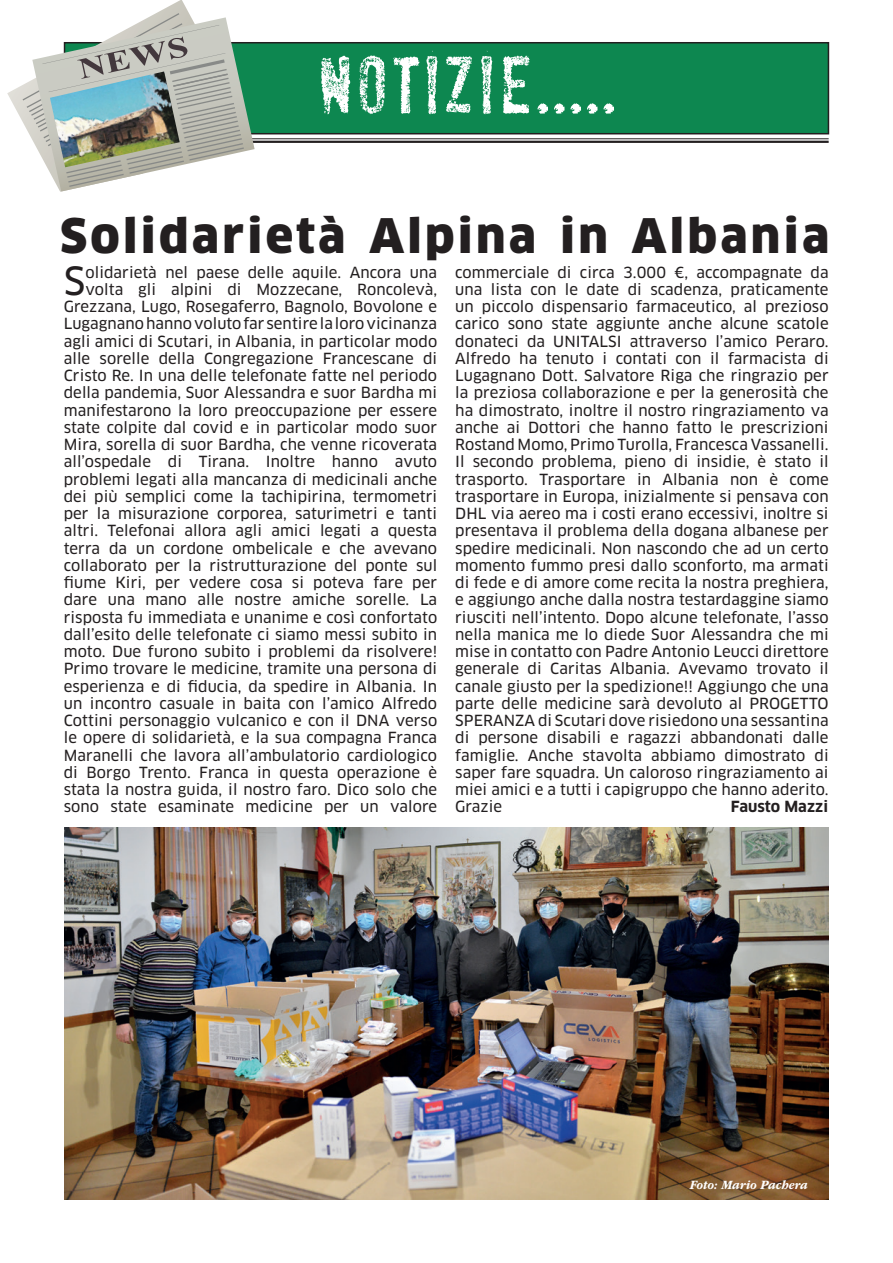
<style>
.page{position:relative;width:893px;height:1263px;background:#fff}
.page>*{position:absolute;margin:0;border:0;box-sizing:border-box;transform-origin:0 0}
.t1{font:75px "Socia L Anima L";color:#fff}
.t2{font:900 46.5px "Clan OT";letter-spacing:.07em;color:#231f20}
.t3{font:37.95px "Clan OT News";color:#231f20}
.t4{font:15px/17.2px "Clan OT News";letter-spacing:.005em;color:#231f20;text-align:right}
.t5{font:700 15px "Clan OT";letter-spacing:.005em;color:#231f20}
.t6{font:italic 700 13.2px "ITC Garamond Std";color:#fff;scale:.91 1}
</style>
<div class="page">
<hr style="left:209px;top:138px;width:620px;height:1px;background:#231f20">
<hr style="left:209px;top:141px;width:620px;height:2px;background:#231f20">
<div style="left:65px;top:43px;width:763px;height:91px;background:#0d8750"></div>
<div style="left:64px;top:42px;width:765px;height:92px;border:2px solid #231f20"></div>
<svg style="left:7px;top:0;width:182px;height:192px"></svg>
<svg style="left:23px;top:13px;width:232px;height:178px"></svg>
<img style="left:50px;top:71px;width:130px;height:96px">
<img style="left:65px;top:827px;width:764px;height:372px">
<h1 class="t1" style="left:316px;top:40px;width:302px">NOTIZIE.....</h1>
<h2 class="t2" style="left:60px;top:208px;width:770px">Solidarietà Alpina in Albania</h2>
<p class="t4" style="left:64px;top:263px;width:375px">olidarietà nel paese delle aquile. Ancora una volta gli alpini di Mozzecane, Roncolevà, Grezzana, Lugo, Rosegaferro, Bagnolo, Bovolone e Lugagnano hanno voluto far sentire la loro vicinanza agli amici di Scutari, in Albania, in particolar modo alle sorelle della Congregazione Francescane di Cristo Re. In una delle telefonate fatte nel periodo della pandemia, Suor Alessandra e suor Bardha mi manifestarono la loro preoccupazione per essere state colpite dal covid e in particolar modo suor Mira, sorella di suor Bardha, che venne ricoverata all’ospedale di Tirana. Inoltre hanno avuto problemi legati alla mancanza di medicinali anche dei più semplici come la tachipirina, termometri per la misurazione corporea, saturimetri e tanti altri. Telefonai allora agli amici legati a questa terra da un cordone ombelicale e che avevano collaborato per la ristrutturazione del ponte sul fiume Kiri, per vedere cosa si poteva fare per dare una mano alle nostre amiche sorelle. La risposta fu immediata e unanime e così confortato dall’esito delle telefonate ci siamo messi subito in moto. Due furono subito i problemi da risolvere!<br>Primo trovare le medicine, tramite una persona di esperienza e di fiducia, da spedire in Albania. In un incontro casuale in baita con l’amico Alfredo Cottini personaggio vulcanico e con il DNA verso le opere di solidarietà, e la sua compagna Franca Maranelli che lavora all’ambulatorio cardiologico di Borgo Trento. Franca in questa operazione è stata la nostra guida, il nostro faro. Dico solo che sono state esaminate medicine per un valore</p>
<p class="t4" style="left:455px;top:263px;width:375px;text-align:justify">commerciale di circa 3.000 €, accompagnate da una lista con le date di scadenza, praticamente un piccolo dispensario farmaceutico, al prezioso carico sono state aggiunte anche alcune scatole donateci da UNITALSI attraverso l’amico Peraro.<br>Alfredo ha tenuto i contati con il farmacista di Lugagnano Dott. Salvatore Riga che ringrazio per la preziosa collaborazione e per la generosità che ha dimostrato, inoltre il nostro ringraziamento va anche ai Dottori che hanno fatto le prescrizioni Rostand Momo, Primo Turolla, Francesca Vassanelli.<br>Il secondo problema, pieno di insidie, è stato il trasporto. Trasportare in Albania non è come trasportare in Europa, inizialmente si pensava con DHL via aereo ma i costi erano eccessivi, inoltre si presentava il problema della dogana albanese per spedire medicinali. Non nascondo che ad un certo momento fummo presi dallo sconforto, ma armati di fede e di amore come recita la nostra preghiera, e aggiungo anche dalla nostra testardaggine siamo riusciti nell’intento. Dopo alcune telefonate, l’asso nella manica me lo diede Suor Alessandra che mi mise in contatto con Padre Antonio Leucci direttore generale di Caritas Albania. Avevamo trovato il canale giusto per la spedizione!! Aggiungo che una parte delle medicine sarà devoluto al PROGETTO SPERANZA di Scutari dove risiedono una sessantina di persone disabili e ragazzi abbandonati dalle famiglie. Anche stavolta abbiamo dimostrato di saper fare squadra. Un caloroso ringraziamento ai miei amici e a tutti i capigruppo che hanno aderito.<br>Grazie</p>
<h3 class="t3" style="left:64px;top:258px;width:23px">S</h3>
<p class="t5" style="left:731px;top:798px;width:99px">Fausto Mazzi</p>
<p class="t6" style="left:690px;top:1178px;width:131px">Foto: Mario Pachera</p>
</div>
